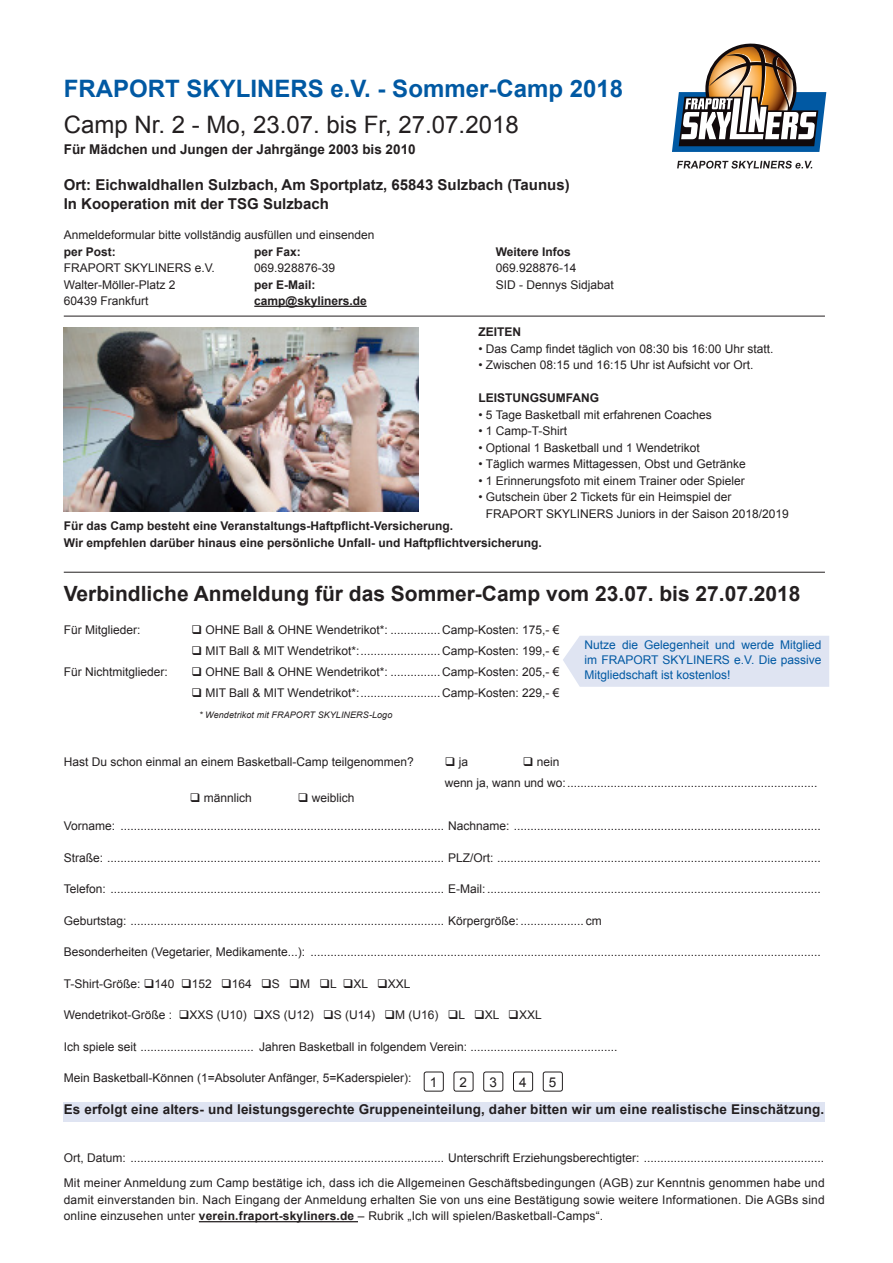
<style>
.page{position:relative;width:893px;height:1263px;background:#fff}
.page>*{position:absolute;margin:0;border:0;box-sizing:border-box;transform-origin:0 0}
.t1{font:700 24px "Arial";color:#0159a3}
.t2{font:24px "Arial";color:#231f20}
.t3{font:700 21px "Arial";color:#231f20}
.t4{font:700 15px "Arial";color:#231f20}
.t5{font:700 13.5px "Arial";letter-spacing:.01em;color:#231f20}
.t6{font:13.5px "Arial";color:#231f20}
.t7{font:12px/16.5px "Arial";color:#231f20;text-align:justify}
.t8{font:700 12px/16.5px "Arial";color:#231f20}
.t9{font:12px/15px "Arial";color:#0159a3;text-align:justify}
.t10{font:italic 9px "Arial";letter-spacing:.01em;color:#231f20}
.s1{font-weight:700}
</style>
<div class="page">
<div style="left:64px;top:1102px;width:761px;height:20px;background:#dfe4f2"></div>
<hr style="left:199px;top:1221px;width:159px;height:1px;background:#231f20">
<hr style="left:254px;top:306px;width:113px;height:1px;background:#231f20">
<hr style="left:64px;top:316px;width:761px;height:1px;background:#231f20">
<hr style="left:64px;top:572px;width:761px;height:1px;background:#231f20">
<div style="left:543px;top:1071px;width:20px;height:20px;border:1px solid #231f20;border-radius:2px"></div>
<div style="left:513px;top:1071px;width:20px;height:20px;border:1px solid #231f20;border-radius:2px"></div>
<div style="left:483px;top:1071px;width:20px;height:20px;border:1px solid #231f20;border-radius:2px"></div>
<div style="left:454px;top:1071px;width:19px;height:20px;border:1px solid #231f20;border-radius:2px"></div>
<div style="left:424px;top:1071px;width:20px;height:20px;border:1px solid #231f20;border-radius:2px"></div>
<div style="left:563px;top:636px;width:266px;height:51px;background:#dfe4f2"></div>
<svg style="left:672px;top:43px;width:155px;height:109px"></svg>
<svg style="left:677px;top:161px;width:135px;height:8px"></svg>
<img style="left:64px;top:327px;width:354px;height:184px">
<p class="t1" style="left:64px;top:72px;width:561px">FRAPORT SKYLINERS e.V. - Sommer-Camp 2018</p>
<p class="t2" style="left:64px;top:108px;width:456px">Camp Nr. 2 - Mo, 23.07. bis Fr, 27.07.2018</p>
<p class="t5" style="left:64px;top:140px;width:353px">Für Mädchen und Jungen der Jahrgänge 2003 bis 2010</p>
<p class="t4" style="left:64px;top:174px;width:507px">Ort: Eichwaldhallen Sulzbach, Am Sportplatz, 65843 Sulzbach (Taunus)</p>
<p class="t4" style="left:64px;top:194px;width:267px">In Kooperation mit der TSG Sulzbach</p>
<p class="t7" style="left:64px;top:227px;width:312px">Anmeldeformular bitte vollständig ausfüllen und einsenden</p>
<p class="t8" style="left:64px;top:243px;width:54px">per Post:</p>
<p class="t8" style="left:254px;top:243px;width:48px">per Fax:</p>
<p class="t8" style="left:496px;top:243px;width:77px">Weitere Infos</p>
<p class="t7" style="left:64px;top:260px;width:153px">FRAPORT SKYLINERS e.V.</p>
<p class="t7" style="left:254px;top:260px;width:82px">069.928876-39</p>
<p class="t7" style="left:496px;top:260px;width:82px">069.928876-14</p>
<p class="t7" style="left:64px;top:276px;width:113px">Walter-Möller-Platz 2</p>
<p class="t8" style="left:254px;top:276px;width:63px">per E-Mail:</p>
<p class="t7" style="left:496px;top:276px;width:120px">SID - Dennys Sidjabat</p>
<p class="t7" style="left:64px;top:293px;width:86px">60439 Frankfurt</p>
<p class="t8" style="left:254px;top:293px;width:114px">camp@skyliners.de</p>
<p class="t8" style="left:478px;top:324px;width:44px">ZEITEN</p>
<p class="t7" style="left:478px;top:340px;width:297px">• Das Camp findet täglich von 08:30 bis 16:00 Uhr statt.</p>
<p class="t7" style="left:478px;top:357px;width:277px">• Zwischen 08:15 und 16:15 Uhr ist Aufsicht vor Ort.</p>
<p class="t8" style="left:478px;top:390px;width:122px">LEISTUNGSUMFANG</p>
<p class="t7" style="left:478px;top:406px;width:235px">• 5 Tage Basketball mit erfahrenen Coaches</p>
<p class="t7" style="left:478px;top:423px;width:90px">• 1 Camp-T-Shirt</p>
<p class="t7" style="left:478px;top:439px;width:223px">• Optional 1 Basketball und 1 Wendetrikot</p>
<p class="t7" style="left:478px;top:456px;width:269px">• Täglich warmes Mittagessen, Obst und Getränke</p>
<p class="t7" style="left:478px;top:472px;width:268px">• 1 Erinnerungsfoto mit einem Trainer oder Spieler</p>
<p class="t7" style="left:486px;top:489px;width:305px;text-indent:-8px">• Gutschein über 2 Tickets für ein Heimspiel der<br>FRAPORT SKYLINERS Juniors in der Saison 2018/2019</p>
<p class="t8" style="left:64px;top:518px;width:479px">Für das Camp besteht eine Veranstaltungs-Haftpflicht-Versicherung.<br>Wir empfehlen darüber hinaus eine persönliche Unfall- und Haftpflichtversicherung.</p>
<p class="t3" style="left:64px;top:579px;width:738px">Verbindliche Anmeldung für das Sommer-Camp vom 23.07. bis 27.07.2018</p>
<p class="t7" style="left:64px;top:621px;width:78px">Für Mitglieder:</p>
<p class="t7" style="left:191px;top:621px;width:370px">❑ OHNE Ball &amp; OHNE Wendetrikot*: ...............Camp-Kosten: 175,- €</p>
<p class="t7" style="left:191px;top:642px;width:370px">❑ MIT Ball &amp; MIT Wendetrikot*:........................Camp-Kosten: 199,- €</p>
<p class="t7" style="left:64px;top:663px;width:106px">Für Nichtmitglieder:</p>
<p class="t7" style="left:191px;top:663px;width:370px">❑ OHNE Ball &amp; OHNE Wendetrikot*: ...............Camp-Kosten: 205,- €</p>
<p class="t7" style="left:191px;top:684px;width:370px">❑ MIT Ball &amp; MIT Wendetrikot*:........................Camp-Kosten: 229,- €</p>
<p class="t10" style="left:199px;top:709px;width:195px">* Wendetrikot mit FRAPORT SKYLINERS-Logo</p>
<p class="t7" style="left:64px;top:753px;width:352px">Hast Du schon einmal an einem Basketball-Camp teilgenommen?</p>
<p class="t7" style="left:445px;top:753px;width:25px">❑ ja</p>
<p class="t7" style="left:523px;top:753px;width:38px">❑ nein</p>
<p class="t7" style="left:445px;top:774px;width:374px">wenn ja, wann und wo:...........................................................................</p>
<p class="t7" style="left:190px;top:789px;width:64px">❑ männlich</p>
<p class="t7" style="left:298px;top:789px;width:58px">❑ weiblich</p>
<p class="t7" style="left:64px;top:818px;width:759px">Vorname: ................................................................................................. Nachname: ............................................................................................</p>
<p class="t7" style="left:64px;top:849px;width:759px">Straße: ..................................................................................................... PLZ/Ort: .................................................................................................</p>
<p class="t7" style="left:64px;top:881px;width:759px">Telefon: .................................................................................................... E-Mail: ....................................................................................................</p>
<p class="t7" style="left:64px;top:912px;width:539px">Geburtstag: .............................................................................................. Körpergröße: ................... cm</p>
<p class="t7" style="left:64px;top:944px;width:759px">Besonderheiten (Vegetarier, Medikamente...): .........................................................................................................................................................</p>
<p class="t7" style="left:64px;top:975px;width:348px">T-Shirt-Größe: ❑140 ❑152 ❑164 ❑S ❑M ❑L ❑XL ❑XXL</p>
<p class="t7" style="left:64px;top:1007px;width:479px">Wendetrikot-Größe : ❑XXS (U10) ❑XS (U12) ❑S (U14) ❑M (U16) ❑L ❑XL ❑XXL</p>
<p class="t7" style="left:64px;top:1038px;width:555px">Ich spiele seit .................................. Jahren Basketball in folgendem Verein: ............................................</p>
<p class="t7" style="left:64px;top:1070px;width:349px">Mein Basketball-Können (1=Absoluter Anfänger, 5=Kaderspieler):</p>
<p class="t5" style="left:64px;top:1100px;width:762px">Es erfolgt eine alters- und leistungsgerechte Gruppeneinteilung, daher bitten wir um eine realistische Einschätzung.</p>
<p class="t7" style="left:64px;top:1149px;width:762px">Ort, Datum: .............................................................................................. Unterschrift Erziehungsberechtigter: ......................................................</p>
<p class="t7" style="left:64px;top:1175px;width:762px">Mit meiner Anmeldung zum Camp bestätige ich, dass ich die Allgemeinen Geschäftsbedingungen (AGB) zur Kenntnis genommen habe und damit einverstanden bin. Nach Eingang der Anmeldung erhalten Sie von uns eine Bestätigung sowie weitere Informationen. Die AGBs sind online einzusehen unter <span class="s1">verein.fraport-skyliners.de</span> – Rubrik „Ich will spielen/Basketball-Camps“.</p>
<p class="t9" style="left:585px;top:637px;width:239px">Nutze die Gelegenheit und werde Mitglied im FRAPORT SKYLINERS e.V. Die passive Mitgliedschaft ist kostenlos!</p>
<p class="t6" style="left:430px;top:1073px;width:9px">1</p>
<p class="t6" style="left:460px;top:1073px;width:9px">2</p>
<p class="t6" style="left:489px;top:1073px;width:9px">3</p>
<p class="t6" style="left:519px;top:1073px;width:9px">4</p>
<p class="t6" style="left:549px;top:1073px;width:9px">5</p>
</div>
